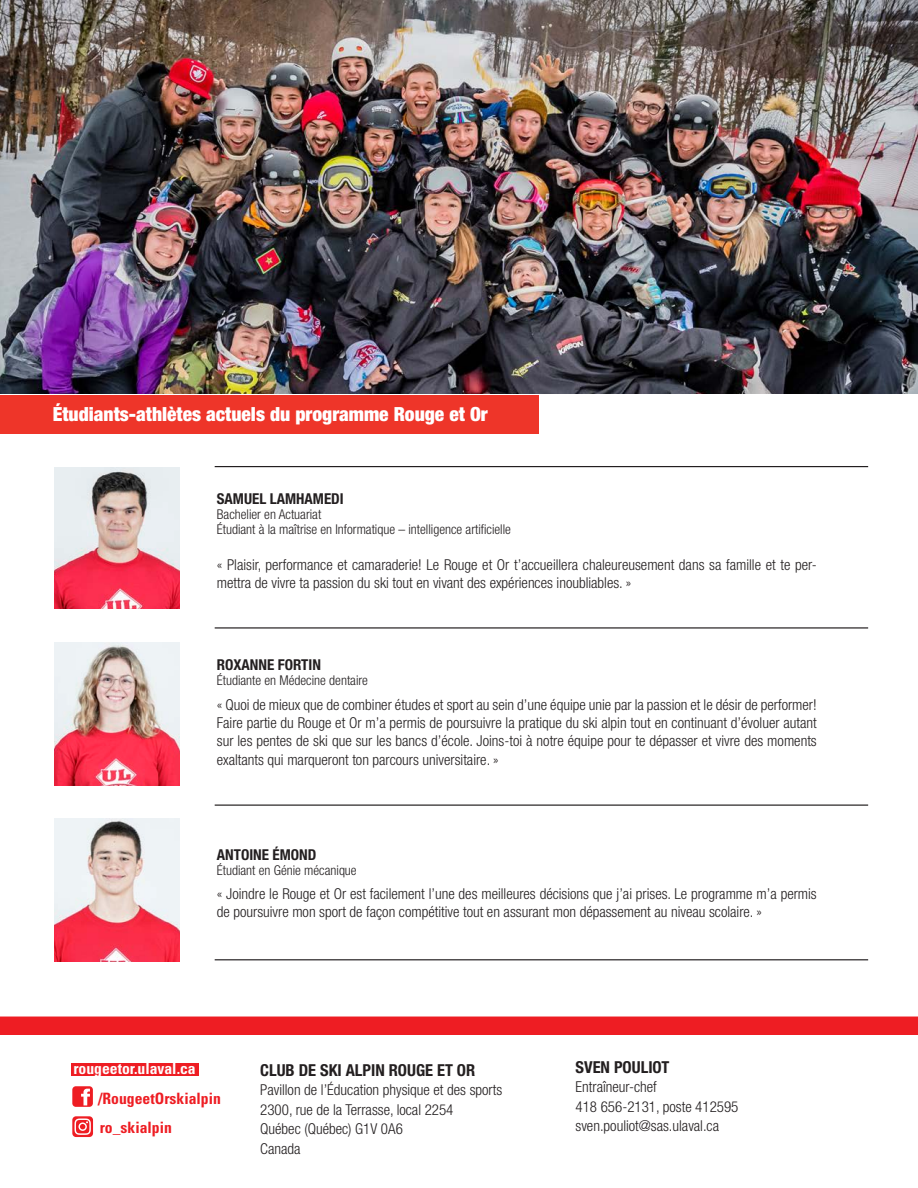
<style>
.page{position:relative;width:918px;height:1188px;background:#fff}
.page>*{position:absolute;margin:0;border:0;box-sizing:border-box;transform-origin:0 0}
.t1{font:900 condensed 19.5px "Helvetica Neue LT Std";color:#fff}
.t2{font:700 condensed 16.5px "Helvetica Neue LT Std";color:#231f20}
.t3{font:700 condensed 15.6px "Univers";color:#ee1d23}
.t4{font:700 condensed 15.6px "Univers";color:#fff}
.t5{font:300 condensed 15px/18px "Helvetica Neue LT Std";color:#231f20}
.t6{font:700 condensed 15px "Helvetica Neue LT Std";color:#231f20}
.t7{font:300 condensed 13.5px "Helvetica Neue LT Std";color:#231f20}
</style>
<div class="page">
<img style="left:0;top:0;width:918px;height:393px">
<div style="left:0;top:395px;width:539px;height:39px;background:#ee3529"></div>
<img style="left:54px;top:467px;width:126px;height:142px">
<img style="left:54px;top:642px;width:126px;height:143px">
<img style="left:54px;top:819px;width:126px;height:142px">
<hr style="left:215px;top:466px;width:653px;height:1px;background:#231f20">
<hr style="left:215px;top:627px;width:653px;height:2px;background:#231f20">
<hr style="left:215px;top:805px;width:653px;height:1px;background:#231f20">
<div style="left:72px;top:1086px;width:21px;height:21px;background:#ee1d23;border-radius:4px"></div>
<svg style="left:81px;top:1089px;width:9px;height:16px"></svg>
<div style="left:71px;top:1063px;width:128px;height:12px;background:#ee1d23"></div>
<hr style="left:215px;top:959px;width:653px;height:1px;background:#231f20">
<svg style="left:72px;top:1116px;width:21px;height:21px"></svg>
<svg style="left:75px;top:1119px;width:16px;height:16px"></svg>
<div style="left:0;top:1016px;width:918px;height:19px;background:#ee1d23"></div>
<hr style="left:0;top:1015px;width:918px;height:2px;background:#fff">
<p class="t1" style="left:53px;top:402px;width:437px">Étudiants-athlètes actuels du programme Rouge et Or</p>
<p class="t6" style="left:217px;top:489px;width:128px">SAMUEL LAMHAMEDI</p>
<p class="t7" style="left:217px;top:506px;width:106px">Bachelier en Actuariat</p>
<p class="t7" style="left:217px;top:521px;width:296px">Étudiant à la maîtrise en Informatique – intelligence artificielle</p>
<p class="t5" style="left:217px;top:555px;width:602px">« Plaisir, performance et camaraderie! Le Rouge et Or t’accueillera chaleureusement dans sa famille et te per&shy;mettra de vivre ta passion du ski tout en vivant des expériences inoubliables. »</p>
<p class="t6" style="left:217px;top:655px;width:106px">ROXANNE FORTIN</p>
<p class="t7" style="left:217px;top:672px;width:153px">Étudiante en Médecine dentaire</p>
<p class="t5" style="left:217px;top:695px;width:601px;text-align:justify">« Quoi de mieux que de combiner études et sport au sein d’une équipe unie par la passion et le désir de performer!<br>Faire partie du Rouge et Or m’a permis de poursuivre la pratique du ski alpin tout en continuant d’évoluer autant sur les pentes de ski que sur les bancs d’école. Joins-toi à notre équipe pour te dépasser et vivre des moments</p>
<p class="t5" style="left:217px;top:751px;width:284px">exaltants qui marqueront ton parcours universitaire. »</p>
<p class="t6" style="left:217px;top:845px;width:101px">ANTOINE ÉMOND</p>
<p class="t7" style="left:217px;top:862px;width:141px">Étudiant en Génie mécanique</p>
<p class="t5" style="left:217px;top:885px;width:601px">« Joindre le Rouge et Or est facilement l’une des meilleures décisions que j’ai prises. Le programme m’a permis de poursuivre mon sport de façon compétitive tout en assurant mon dépassement au niveau scolaire. »</p>
<p class="t4" style="left:73px;top:1059px;width:124px">rougeetor.ulaval.ca</p>
<p class="t3" style="left:98px;top:1089px;width:124px">/RougeetOrskialpin</p>
<p class="t3" style="left:100px;top:1118px;width:74px">ro_skialpin</p>
<p class="t2" style="left:260px;top:1060px;width:217px">CLUB DE SKI ALPIN ROUGE ET OR</p>
<p class="t5" style="left:260px;top:1081px;width:243px">Pavillon de l’Éducation physique et des sports</p>
<p class="t5" style="left:260px;top:1100px;width:195px">2300, rue de la Terrasse, local 2254</p>
<p class="t5" style="left:260px;top:1120px;width:144px">Québec (Québec) G1V 0A6</p>
<p class="t5" style="left:260px;top:1139px;width:42px">Canada</p>
<p class="t2" style="left:576px;top:1057px;width:95px">SVEN POULIOT</p>
<p class="t5" style="left:576px;top:1078px;width:83px">Entraîneur-chef</p>
<p class="t5" style="left:576px;top:1097px;width:164px">418 656-2131, poste 412595</p>
<p class="t5" style="left:576px;top:1117px;width:145px">sven.pouliot@sas.ulaval.ca</p>
</div>
